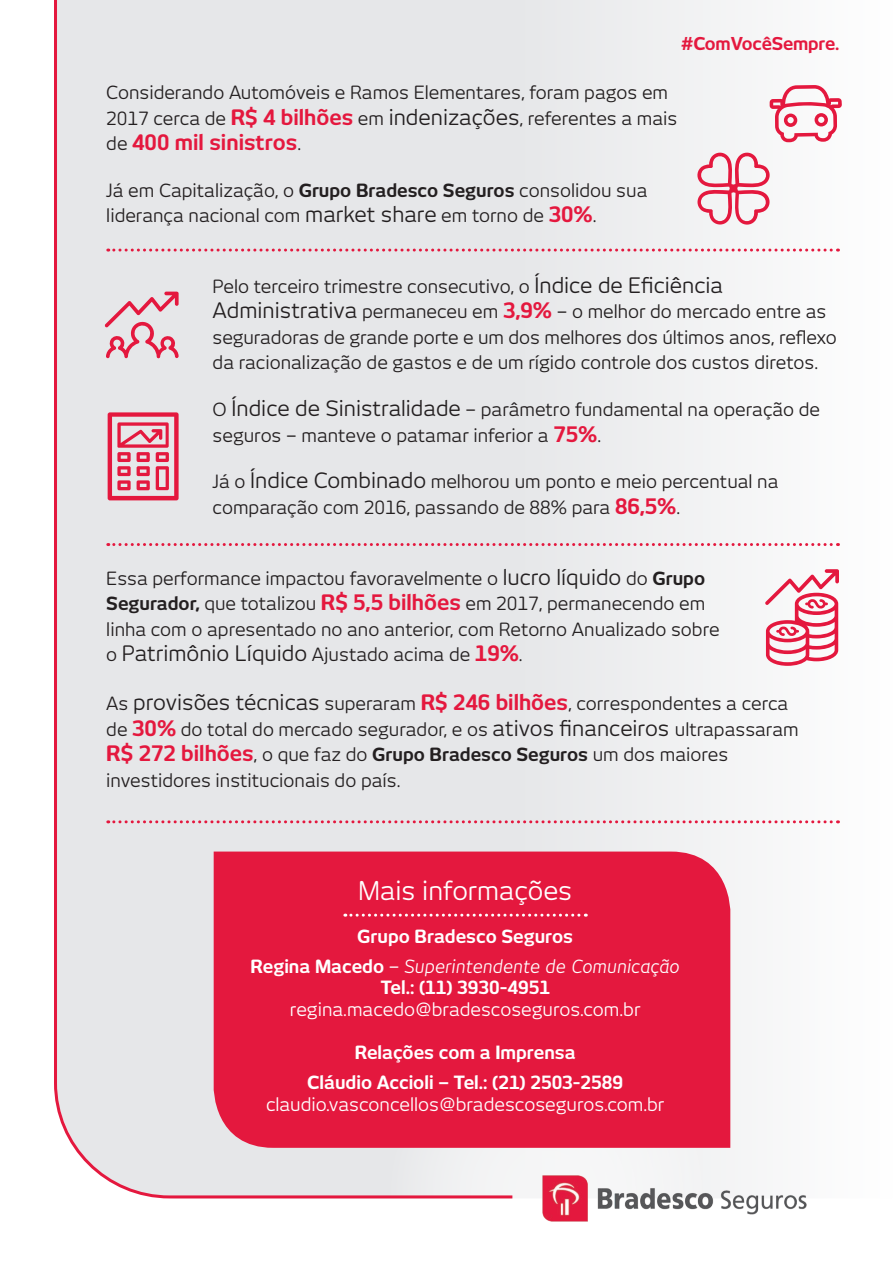
<style>
.page{position:relative;width:893px;height:1263px;background:#fff}
.page>*{position:absolute;margin:0;border:0;box-sizing:border-box;transform-origin:0 0}
.t1{font:25.5px "New June";color:#fff}
.t2{font:700 21px "New June";color:#e4183e}
.t3{font:18px/25.5px "New June";color:#231f20}
.t4{font:700 18px "New June";color:#fff}
.t5{font:18px "New June";color:#fff}
.t6{font:italic 18px "New June";color:#fff}
.t7{font:700 17.55px "New June";letter-spacing:-.01em;color:#e4183e}
.s1{font-weight:700;font-size:21px;color:#e4183e}
.s2{font-size:21px}
.s3{font-weight:400;font-size:18px;color:#231f20}
.s4{font-weight:700}
.s5{font-weight:700;font-style:normal}
.s6{font-style:normal}
</style>
<div class="page">
<svg style="left:512px;top:0;width:328px;height:1169px;fill:#f1f2f3"></svg>
<div style="left:386px;top:1148px;width:325px;height:51px;background:#f5f5f6"></div>
<svg style="left:512px;top:249px;width:326px;height:3px"></svg>
<div style="left:54px;top:0;width:458px;height:1198px;background:#e6e7e9"></div>
<svg style="left:108px;top:543px;width:730px;height:3px;background:#e79cab"></svg>
<img style="left:535px;top:1169px;width:272px;height:53px">
<div style="left:214px;top:851px;width:516px;height:297px;background:#e4183e"></div>
<svg style="left:345px;top:914px;width:241px;height:3px"></svg>
<svg style="left:765px;top:569px;width:74px;height:97px"></svg>
<svg style="left:105px;top:292px;width:74px;height:66px;background:#e5b7c1"></svg>
<svg style="left:770px;top:85px;width:72px;height:57px"></svg>
<svg style="left:696px;top:152px;width:75px;height:73px"></svg>
<svg style="left:108px;top:412px;width:71px;height:88px;background:#e4879a"></svg>
<svg style="left:108px;top:820px;width:730px;height:3px;background:#e8a1af"></svg>
<p class="t7" style="left:681px;top:33px;width:160px">#ComVocêSempre.</p>
<p class="t3" style="left:106px;top:80px;width:573px">Considerando Automóveis e Ramos Elementares, foram pagos em<br>2017 cerca de <span class="s1">R$ 4 bilhões</span> em <span class="s2">indenizações</span>, referentes a mais</p>
<p class="t2" style="left:106px;top:130px;width:196px"><span class="s3">de</span> 400 mil sinistros<span class="s3">.</span></p>
<p class="t3" style="left:106px;top:177px;width:543px">Já em Capitalização, o <span class="s4">Grupo Bradesco Seguros</span> consolidou sua liderança nacional com <span class="s2">market share</span> em torno de <span class="s1">30%</span>.</p>
<p class="t3" style="left:213px;top:273px;width:626px">Pelo terceiro trimestre consecutivo, o <span class="s2">Índice de Eficiência Administrativa</span> permaneceu em <span class="s1">3,9%</span> – o melhor do mercado entre as seguradoras de grande porte e um dos melhores dos últimos anos, reflexo da racionalização de gastos e de um rígido controle dos custos diretos.</p>
<p class="t3" style="left:213px;top:396px;width:609px">O <span class="s2">Índice de Sinistralidade</span> – parâmetro fundamental na operação de seguros – manteve o patamar inferior a <span class="s1">75%</span>.</p>
<p class="t3" style="left:213px;top:469px;width:567px">Já o <span class="s2">Índice Combinado</span> melhorou um ponto e meio percentual na comparação com 2016, passando de 88% para <span class="s1">86,5%</span>.</p>
<p class="t3" style="left:106px;top:565px;width:615px">Essa performance impactou favoravelmente o <span class="s2">lucro líquido</span> do <span class="s4">Grupo Segurador,</span> que totalizou <span class="s1">R$ 5,5 bilhões</span> em 2017, permanecendo em linha com o apresentado no ano anterior, com Retorno Anualizado sobre o <span class="s2">Patrimônio Líquido</span> Ajustado acima de <span class="s1">19%</span>.</p>
<p class="t3" style="left:106px;top:691px;width:694px">As <span class="s2">provisões técnicas</span> superaram <span class="s1">R$ 246 bilhões</span>, correspondentes a cerca de <span class="s1">30%</span> do total do mercado segurador, e os <span class="s2">ativos financeiros</span> ultrapassaram <span class="s1">R$ 272 bilhões</span>, o que faz do <span class="s4">Grupo Bradesco Seguros</span> um dos maiores investidores institucionais do país.</p>
<p class="t1" style="left:358px;top:875px;width:216px">Mais informações</p>
<p class="t4" style="left:357px;top:925px;width:217px">Grupo Bradesco Seguros</p>
<p class="t6" style="left:251px;top:956px;width:431px"><span class="s5">Regina Macedo</span> <span class="s6">–</span> Superintendente de Comunicação</p>
<p class="t4" style="left:380px;top:977px;width:171px">Tel.: (11) 3930-4951</p>
<p class="t5" style="left:290px;top:999px;width:352px">regina.macedo@bradescoseguros.com.br</p>
<p class="t4" style="left:355px;top:1042px;width:222px">Relações com a Imprensa</p>
<p class="t4" style="left:307px;top:1072px;width:317px">Cláudio Accioli – Tel.: (21) 2503-2589</p>
<p class="t5" style="left:266px;top:1094px;width:400px">claudio.vasconcellos@bradescoseguros.com.br</p>
</div>
